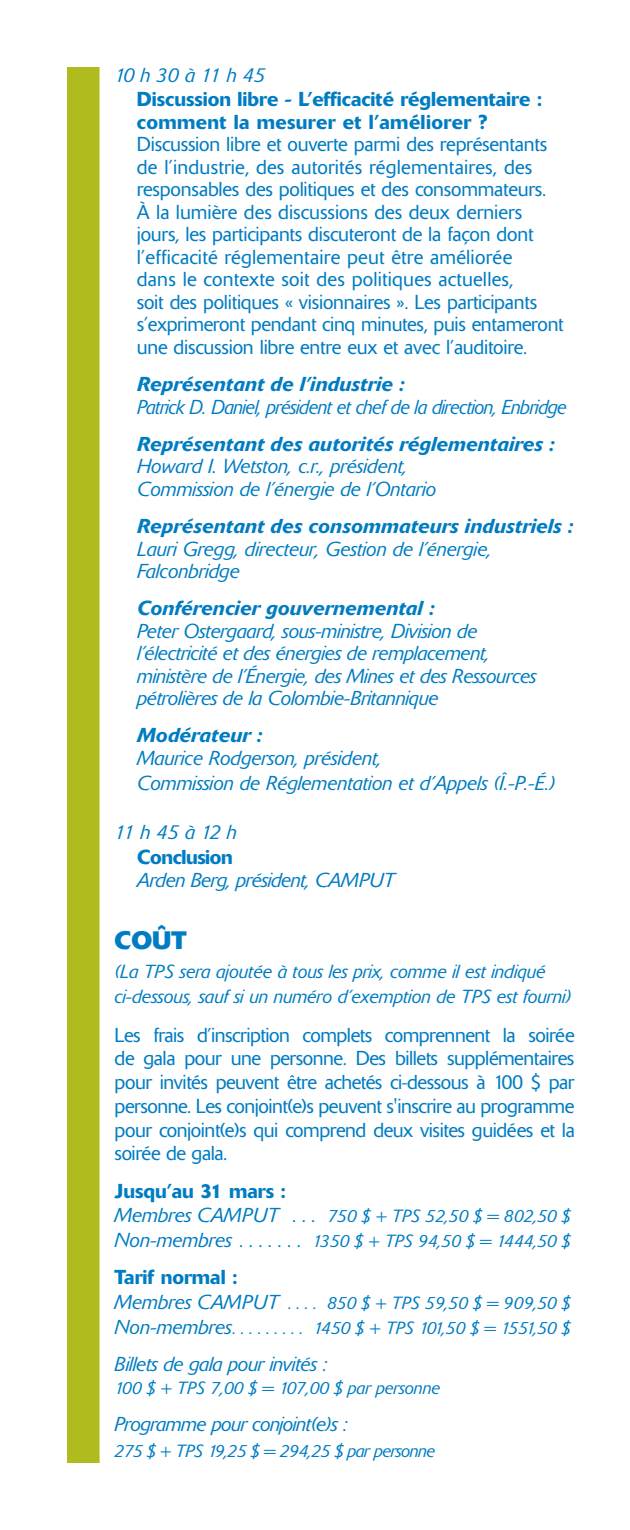
<style>
.page{position:relative;width:630px;height:1530px;background:#fff}
.page>*{position:absolute;margin:0;border:0;box-sizing:border-box;transform-origin:0 0}
.t1{font:700 25px "Delta";color:#007cc2}
.t2{font:300 20px/22.5px "Delta";letter-spacing:-.01em;color:#007cc2}
.t3{font:italic 300 20px/22.5px "Delta";letter-spacing:-.01em;color:#007cc2}
.t4{font:italic 500 20px "Delta";color:#007cc2}
.t5{font:500 20px/22.5px "Delta";letter-spacing:-.01em;color:#007cc2}
.t6{font:italic 300 20px "Delta";letter-spacing:-.01em;color:#007cc2;scale:.95 1}
.t7{font:italic 300 18.75px/24.8px "Delta";color:#007cc2}
.t8{font:italic 300 17.5px/24.8px "Delta";color:#007cc2}
.t9{font:italic 300 17.5px "Delta";letter-spacing:-.025em;color:#007cc2}
.s1{font-size:20px}
</style>
<div class="page">
<div style="left:68px;top:68px;width:494px;height:1394px;background:#b0bb1d"></div>
<div style="left:100px;top:68px;width:462px;height:1394px;background:#fff"></div>
<p class="t3" style="left:115px;top:65px;width:153px">10 h 30 à 11 h 45</p>
<p class="t5" style="left:137px;top:90px;width:407px">Discussion libre - L’efficacité réglementaire : comment la mesurer et l’améliorer ?</p>
<p class="t2" style="left:137px;top:135px;width:428px">Discussion libre et ouverte parmi des représentants de l’industrie, des autorités réglementaires, des responsables des politiques et des consommateurs.<br>À la lumière des discussions des deux derniers jours, les participants discuteront de la façon dont l’efficacité réglementaire peut être améliorée<br>dans le contexte soit des politiques actuelles,<br>soit des politiques « visionnaires ». Les participants s’exprimeront pendant cinq minutes, puis entameront une discussion libre entre eux et avec l’auditoire.</p>
<p class="t4" style="left:137px;top:377px;width:269px">Représentant de l’industrie :</p>
<p class="t6" style="left:137px;top:400px;width:454px">Patrick D. Daniel, président et chef de la direction, Enbridge</p>
<p class="t4" style="left:137px;top:437px;width:419px">Représentant des autorités réglementaires :</p>
<p class="t3" style="left:137px;top:457px;width:301px">Howard I. Wetston, c.r., président,<br>Commission de l’énergie de l’Ontario</p>
<p class="t4" style="left:137px;top:519px;width:438px">Représentant des consommateurs industriels :</p>
<p class="t3" style="left:137px;top:539px;width:356px">Lauri Gregg, directeur, Gestion de l’énergie,<br>Falconbridge</p>
<p class="t4" style="left:137px;top:601px;width:299px">Conférencier gouvernemental :</p>
<p class="t3" style="left:137px;top:621px;width:402px">Peter Ostergaard, sous-ministre, Division de l’électricité et des énergies de remplacement, ministère de l’Énergie, des Mines et des Ressources pétrolières de la Colombie-Britannique</p>
<p class="t4" style="left:137px;top:728px;width:127px">Modérateur :</p>
<p class="t3" style="left:137px;top:747px;width:421px;line-height:24.8px">Maurice Rodgerson, président,<br>Commission de Réglementation et d’Appels (Î.-P.-É.)</p>
<p class="t3" style="left:115px;top:823px;width:124px">11 h 45 à 12 h</p>
<p class="t5" style="left:137px;top:848px;width:97px">Conclusion</p>
<p class="t3" style="left:137px;top:870px;width:259px">Arden Berg, président, CAMPUT</p>
<p class="t1" style="left:115px;top:931px;width:73px">COÛT</p>
<p class="t7" style="left:115px;top:961px;width:459px">(La TPS sera ajoutée à tous les prix, comme il est indiqué ci-dessous, sauf si un numéro d’exemption de TPS est fourni)</p>
<p class="t2" style="left:115px;top:1025px;width:462px;line-height:23.8px;text-align:justify">Les frais d’inscription complets comprennent la soirée de gala pour une personne. Des billets supplémentaires pour invités peuvent être achetés ci-dessous à 100 $ par personne. Les conjoint(e)s peuvent s'inscrire au programme pour conjoint(e)s qui comprend deux visites guidées et la soirée de gala.</p>
<p class="t5" style="left:115px;top:1181px;width:173px">Jusqu’au 31 mars :</p>
<p class="t8" style="left:115px;top:1206px;width:457px"><span class="s1">Membres CAMPUT . . .</span> 750 $ + TPS 52,50 $ = 802,50 $<br><span class="s1">Non-membres . . . . . . .</span> 1350 $ + TPS 94,50 $ = 1444,50 $</p>
<p class="t5" style="left:115px;top:1268px;width:125px">Tarif normal :</p>
<p class="t8" style="left:115px;top:1292px;width:457px"><span class="s1">Membres CAMPUT</span> . . . . 850 $ + TPS 59,50 $ = 909,50 $<br><span class="s1">Non-membres</span>. . . . . . . . . 1450 $ + TPS 101,50 $ = 1551,50 $</p>
<p class="t3" style="left:115px;top:1355px;width:214px">Billets de gala pour invités :</p>
<p class="t8" style="left:115px;top:1377px;width:327px">100 $ + TPS 7,00 $ = 107,00 $ par personne</p>
<p class="t3" style="left:115px;top:1415px;width:235px">Programme pour conjoint(e)s :</p>
<p class="t9" style="left:115px;top:1445px;width:322px">275 $ + TPS 19,25 $ = 294,25 $ par personne</p>
</div>
